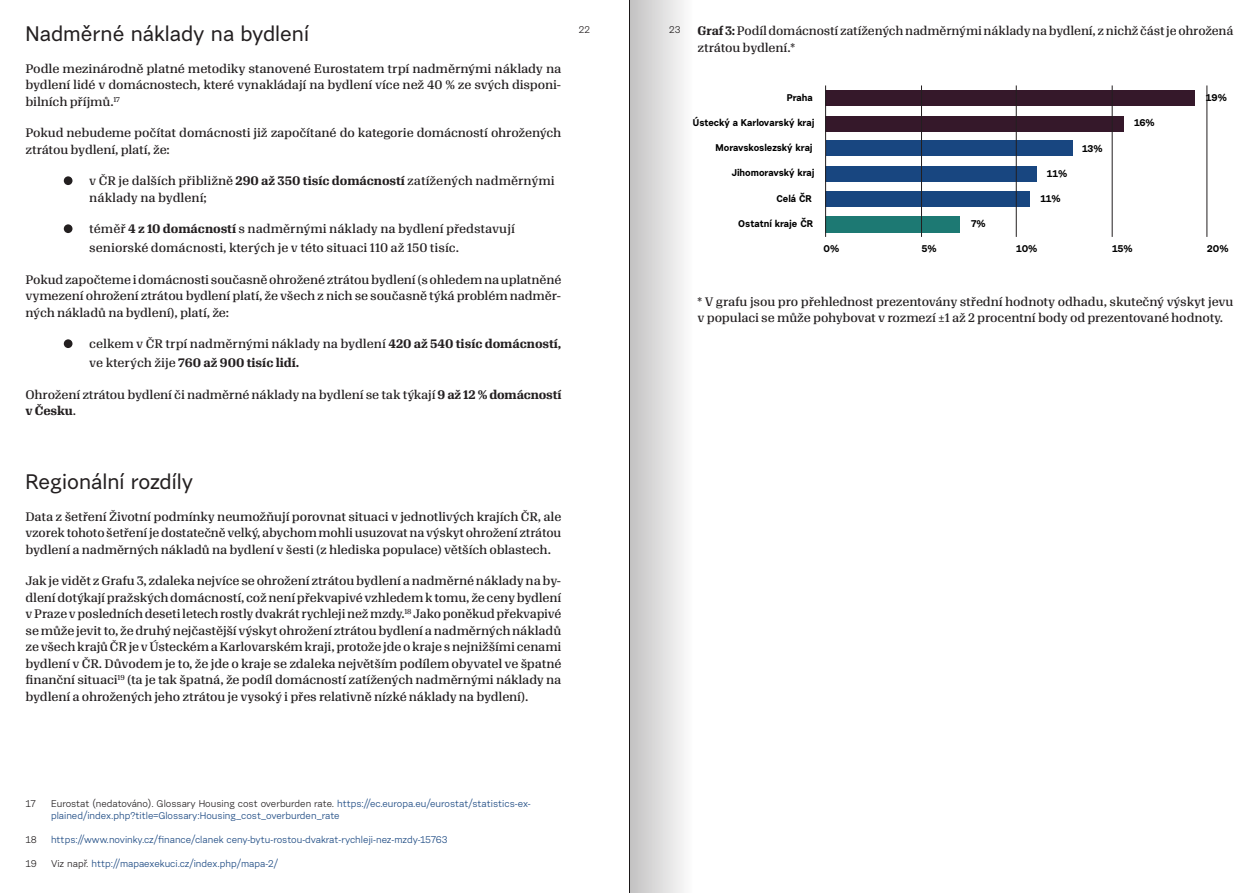
<style>
.page{position:relative;width:1259px;height:893px;background:#fff}
.page>*{position:absolute;margin:0;border:0;box-sizing:border-box;transform-origin:0 0}
.t1{font:21px "Urban Grotesk Me Bl";color:#231f20}
.t2{font:12px/16.5px "Algebra Regular No 2";letter-spacing:-.01em;color:#231f20}
.t3{font:700 12px "Algebra";color:#231f20}
.t4{font:9.75px/11.7px "Urban Grotesk Re Bo";color:#184680}
.t5{font:700 9.75px "Urban Grotesk Re Bo";color:#000}
.t6{font:9.75px "Urban Grotesk Re Bo";letter-spacing:-.035em;color:#231f20}
.s1{font-family:"Algebra";font-weight:700}
.s2{font-family:"Algebra Regular No 2";font-weight:400}
.s3{color:#231f20}
</style>
<div class="page">
<div style="left:64px;top:176px;width:8px;height:9px;background:#231f20;border-radius:50%"></div>
<div style="left:64px;top:224px;width:8px;height:9px;background:#231f20;border-radius:50%"></div>
<div style="left:64px;top:339px;width:8px;height:9px;background:#231f20;border-radius:50%"></div>
<div style="left:825px;top:216px;width:135px;height:17px;background:#1d7973"></div>
<div style="left:825px;top:191px;width:205px;height:16px;background:#184680"></div>
<div style="left:825px;top:166px;width:212px;height:16px;background:#184680"></div>
<div style="left:825px;top:141px;width:247px;height:15px;background:#184680"></div>
<div style="left:825px;top:116px;width:299px;height:16px;background:#35182a"></div>
<div style="left:825px;top:90px;width:370px;height:16px;background:#35182a"></div>
<hr style="left:921px;top:85px;width:1px;height:152px;background:#231f20">
<hr style="left:1016px;top:85px;width:1px;height:152px;background:#231f20">
<hr style="left:1112px;top:85px;width:1px;height:152px;background:#231f20">
<hr style="left:1206px;top:85px;width:1px;height:152px;background:#231f20">
<hr style="left:825px;top:85px;width:1px;height:152px;background:#231f20">
<div style="left:629px;top:0;width:64px;height:893px;background:linear-gradient(to right,#c2c1c1,#fcfcfc)"></div>
<h1 class="t1" style="left:26px;top:21px;width:285px">Nadměrné náklady na bydlení</h1>
<p class="t2" style="left:26px;top:59px;width:537px;text-align:justify">Podle mezinárodně platné metodiky stanovené Eurostatem trpí nadměrnými náklady na bydlení lidé v domácnostech, které vynakládají na bydlení více než 40 % ze svých disponi&shy;bilních příjmů.<sup>17</sup></p>
<p class="t2" style="left:26px;top:123px;width:537px">Pokud nebudeme počítat domácnosti již započítané do kategorie domácností ohrožených ztrátou bydlení, platí, že:</p>
<p class="t2" style="left:89px;top:171px;width:467px">v ČR je dalších přibližně <span class="s1">290 až 350 tisíc domácností</span> zatížených nadměrnými náklady na bydlení;</p>
<p class="t2" style="left:89px;top:218px;width:427px;line-height:18.9px">téměř <span class="s1">4 z 10 domácností</span> s nadměrnými náklady na bydlení představují seniorské domácnosti, kterých je v této situaci 110 až 150 tisíc.</p>
<p class="t2" style="left:26px;top:270px;width:537px;text-align:justify">Pokud započteme i domácnosti současně ohrožené ztrátou bydlení (s ohledem na uplatněné vymezení ohrožení ztrátou bydlení platí, že všech z nich se současně týká problém nadměr&shy;ných nákladů na bydlení), platí, že:</p>
<p class="t2" style="left:89px;top:334px;width:473px">celkem v ČR trpí nadměrnými náklady na bydlení <span class="s1">420 až 540 tisíc domácností,</span></p>
<p class="t3" style="left:89px;top:353px;width:211px"><span class="s2">ve kterých žije</span> 760 až 900 tisíc lidí.</p>
<p class="t2" style="left:26px;top:385px;width:537px">Ohrožení ztrátou bydlení či nadměrné náklady na bydlení se tak týkají <span class="s1">9 až 12 % domácností</span></p>
<p class="t3" style="left:26px;top:401px;width:52px">v Česku<span class="s2">.</span></p>
<p class="t6" style="left:578px;top:23px;width:13px">22</p>
<p class="t6" style="left:668px;top:23px;width:13px">23</p>
<p class="t2" style="left:697px;top:22px;width:537px"><span class="s1">Graf 3:</span> Podíl domácností zatížených nadměrnými náklady na bydlení, z nichž část je ohrožená ztrátou bydlení.*</p>
<p class="t5" style="left:787px;top:91px;width:27px">Praha</p>
<p class="t5" style="left:1206px;top:91px;width:23px">19%</p>
<p class="t5" style="left:693px;top:116px;width:123px">Ústecký a Karlovarský kraj</p>
<p class="t5" style="left:1134px;top:117px;width:22px">16%</p>
<p class="t5" style="left:715px;top:141px;width:99px">Moravskoslezský kraj</p>
<p class="t5" style="left:1082px;top:142px;width:22px">13%</p>
<p class="t5" style="left:732px;top:167px;width:84px">Jihomoravský kraj</p>
<p class="t5" style="left:1047px;top:167px;width:22px">11%</p>
<p class="t5" style="left:776px;top:192px;width:37px">Celá ČR</p>
<p class="t5" style="left:1040px;top:192px;width:22px">11%</p>
<p class="t5" style="left:738px;top:217px;width:76px">Ostatní kraje ČR</p>
<p class="t5" style="left:971px;top:218px;width:16px">7%</p>
<p class="t5" style="left:823px;top:242px;width:17px">0%</p>
<p class="t5" style="left:921px;top:242px;width:17px">5%</p>
<p class="t5" style="left:1016px;top:242px;width:23px">10%</p>
<p class="t5" style="left:1112px;top:242px;width:22px">15%</p>
<p class="t5" style="left:1207px;top:242px;width:23px">20%</p>
<p class="t2" style="left:697px;top:292px;width:537px">* V grafu jsou pro přehlednost prezentovány střední hodnoty odhadu, skutečný výskyt jevu v populaci se může pohybovat v rozmezí ±1 až 2 procentní body od prezentované hodnoty.</p>
<h1 class="t1" style="left:26px;top:469px;width:169px">Regionální rozdíly</h1>
<p class="t2" style="left:26px;top:507px;width:537px;text-align:justify">Data z šetření Životní podmínky neumožňují porovnat situaci v jednotlivých krajích ČR, ale vzorek tohoto šetření je dostatečně velký, abychom mohli usuzovat na výskyt ohrožení ztrátou bydlení a nadměrných nákladů na bydlení v šesti (z hlediska populace) větších oblastech.</p>
<p class="t2" style="left:26px;top:571px;width:537px;text-align:justify">Jak je vidět z Grafu 3, zdaleka nejvíce se ohrožení ztrátou bydlení a nadměrné náklady na by&shy;dlení dotýkají pražských domácností, což není překvapivé vzhledem k tomu, že ceny bydlení v Praze v posledních deseti letech rostly dvakrát rychleji než mzdy.<sup>18</sup> Jako poněkud překvapivé se může jevit to, že druhý nejčastější výskyt ohrožení ztrátou bydlení a nadměrných nákladů ze všech krajů ČR je v Ústeckém a Karlovarském kraji, protože jde o kraje s nejnižšími cenami bydlení v ČR. Důvodem je to, že jde o kraje se zdaleka největším podílem obyvatel ve špatné finanční situaci<sup>19</sup> (ta je tak špatná, že podíl domácností zatížených nadměrnými náklady na bydlení a ohrožených jeho ztrátou je vysoký i přes relativně nízké náklady na bydlení).</p>
<p class="t6" style="left:26px;top:797px;width:12px">17</p>
<p class="t4" style="left:51px;top:797px;width:481px"><span class="s3">Eurostat (nedatováno). Glossary Housing cost overburden rate.</span> https://ec.europa.eu/eurostat/statistics-ex&shy;plained/index.php?title=Glossary:Housing_cost_overburden_rate</p>
<p class="t6" style="left:26px;top:833px;width:13px">18</p>
<p class="t4" style="left:51px;top:834px;width:398px">https://www.novinky.cz/finance/clanek ceny-bytu-rostou-dvakrat-rychleji-nez-mzdy-15763</p>
<p class="t6" style="left:26px;top:858px;width:13px">19</p>
<p class="t4" style="left:51px;top:858px;width:229px"><span class="s3">Viz např.</span> http://mapaexekuci.cz/index.php/mapa-2/</p>
</div>
